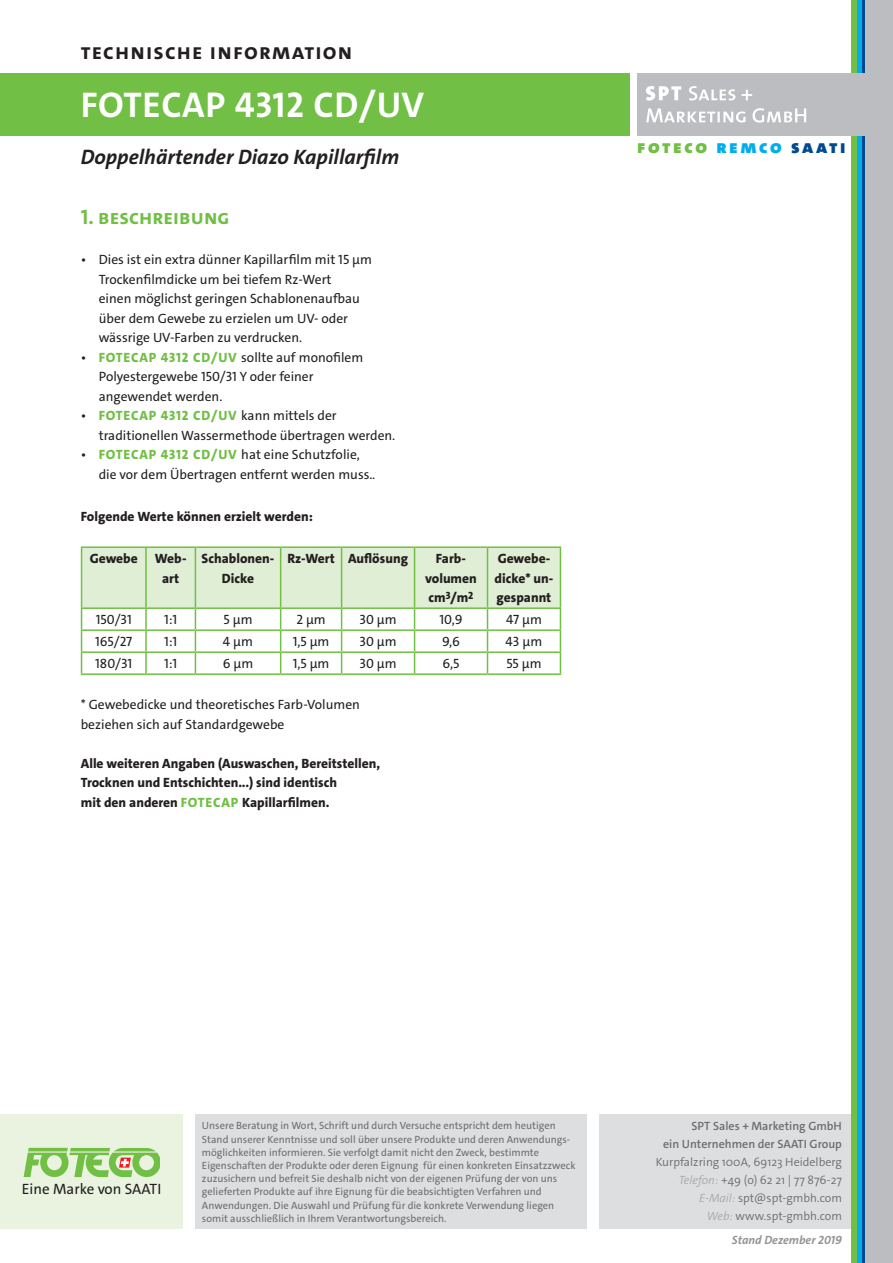
<style>
.page{position:relative;width:893px;height:1263px;background:#fff}
.page>*{position:absolute;margin:0;border:0;box-sizing:border-box;transform-origin:0 0}
.t1{font:700 36px "The Sans C4 s";letter-spacing:.02em;color:#fff}
.t2{font:700 22.5px "The Sans C4 s";letter-spacing:.05em;color:#231f20}
.t3{font:italic 700 21px "The Sans C4 s";color:#231f20}
.t4{font:700 21px "The Sans C4 s";color:#71bf44}
.t5{font:900 18.75px "The Sans C4 s";letter-spacing:.14em;color:#71bf44}
.t6{font:15px "The Sans C4 s";color:#231f20}
.t7{font:13.5px/19.5px "The Sans C4 s";color:#231f20}
.t8{font:800 13.5px/19.5px "The Sans C4 s";color:#231f20;text-align:center}
.t9{font:300 12px/18px "The Sans C4 s";color:#6c6d70;text-align:right}
.t10{font:600 12px/18px "The Sans C4 s";color:#6c6d70;text-align:right}
.t11{font:italic 700 12px "The Sans C4 s";color:#939598}
.t12{font:10.5px/13.2px "The Sans C4 s";color:#6c6d70}
.s1{font-weight:800;color:#71bf44}
.s2{color:#71bf44}
.s3{color:#00aeef}
.s4{color:#014990}
.s5{font-style:italic;color:#a8a9ad}
</style>
<div class="page">
<div style="left:195px;top:1114px;width:392px;height:115px;background:#dddee0"></div>
<div style="left:600px;top:1114px;width:259px;height:115px;background:#dddee0"></div>
<div style="left:0;top:73px;width:629px;height:63px;background:#71bf44"></div>
<div style="left:865px;top:0;width:28px;height:1263px;background:#bcbdc0"></div>
<svg style="left:861px;top:0;width:4px;height:1263px;background:#0062a7"></svg>
<div style="left:856px;top:0;width:5px;height:1263px;background:#00aeef"></div>
<div style="left:851px;top:0;width:5px;height:1263px;background:#71bf44"></div>
<div style="left:637px;top:73px;width:231px;height:63px;background:#bcbdc0"></div>
<svg style="left:646px;top:108px;width:160px;height:15px"></svg>
<svg style="left:646px;top:86px;width:106px;height:15px"></svg>
<div style="left:0;top:1114px;width:183px;height:115px;background:#e9f3e0"></div>
<svg style="left:24px;top:1148px;width:136px;height:29px"></svg>
<hr style="left:81px;top:546px;width:65px;height:2px;background:#71bf44">
<hr style="left:146px;top:546px;width:49px;height:2px;background:#71bf44">
<hr style="left:195px;top:546px;width:86px;height:2px;background:#71bf44">
<hr style="left:281px;top:546px;width:61px;height:2px;background:#71bf44">
<hr style="left:342px;top:546px;width:73px;height:2px;background:#71bf44">
<hr style="left:415px;top:546px;width:72px;height:2px;background:#71bf44">
<hr style="left:487px;top:546px;width:74px;height:2px;background:#71bf44">
<svg style="left:81px;top:547px;width:480px;height:126px"></svg>
<hr style="left:81px;top:673px;width:65px;height:2px;background:#71bf44">
<hr style="left:146px;top:673px;width:49px;height:2px;background:#71bf44">
<hr style="left:195px;top:673px;width:86px;height:2px;background:#71bf44">
<hr style="left:281px;top:673px;width:61px;height:2px;background:#71bf44">
<hr style="left:342px;top:673px;width:73px;height:2px;background:#71bf44">
<hr style="left:415px;top:673px;width:72px;height:2px;background:#71bf44">
<hr style="left:487px;top:673px;width:74px;height:2px;background:#71bf44">
<h2 class="t2" style="left:81px;top:37px;width:273px">technische information</h2>
<h1 class="t1" style="left:81px;top:82px;width:345px">FOTECAP 4312 CD/UV</h1>
<h3 class="t3" style="left:81px;top:144px;width:320px">Doppelhärtender Diazo Kapillarfilm</h3>
<h3 class="t4" style="left:81px;top:203px;width:150px">1. beschreibung</h3>
<p class="t7" style="left:99px;top:250px;width:275px;text-indent:-18px">• Dies ist ein extra dünner Kapillarfilm mit 15 µm Trockenfilmdicke um bei tiefem Rz-Wert<br>einen möglichst geringen Schablonenaufbau über dem Gewebe zu erzielen um UV- oder wässrige UV-Farben zu verdrucken.</p>
<p class="t7" style="left:99px;top:348px;width:266px;text-indent:-18px">• <span class="s1">FOTECAP 4312 CD/UV</span> sollte auf monofilem<br>Polyestergewebe 150/31 Y oder feiner angewendet werden.</p>
<p class="t7" style="left:99px;top:406px;width:298px;text-indent:-18px">• <span class="s1">FOTECAP 4312 CD/UV</span> kann mittels der traditionellen Wassermethode übertragen werden.</p>
<p class="t7" style="left:99px;top:445px;width:278px;text-indent:-18px">• <span class="s1">FOTECAP 4312 CD/UV</span> hat eine Schutzfolie, die vor dem Übertragen entfernt werden muss..</p>
<p class="t8" style="left:81px;top:507px;width:234px">Folgende Werte können erzielt werden:</p>
<p class="t8" style="left:90px;top:549px;width:50px">Gewebe</p>
<p class="t8" style="left:155px;top:549px;width:33px">Web&shy;art</p>
<p class="t8" style="left:202px;top:549px;width:74px">Schablonen-<br>Dicke</p>
<p class="t8" style="left:287px;top:549px;width:122px">Rz-Wert Auflösung</p>
<p class="t8" style="left:425px;top:549px;width:53px">Farb&shy;volumen cm<sup>3</sup>/m<sup>2</sup></p>
<p class="t8" style="left:495px;top:549px;width:60px;text-align:left">Gewebe&shy;dicke* un&shy;gespannt</p>
<p class="t7" style="left:96px;top:610px;width:37px">150/31</p>
<p class="t7" style="left:164px;top:610px;width:15px">1:1</p>
<p class="t7" style="left:224px;top:610px;width:30px">5 µm</p>
<p class="t7" style="left:296px;top:610px;width:31px">2 µm</p>
<p class="t7" style="left:359px;top:610px;width:39px">30 µm</p>
<p class="t7" style="left:439px;top:610px;width:25px">10,9</p>
<p class="t7" style="left:506px;top:610px;width:37px">47 µm</p>
<p class="t7" style="left:95px;top:632px;width:39px">165/27</p>
<p class="t7" style="left:164px;top:632px;width:15px">1:1</p>
<p class="t7" style="left:223px;top:632px;width:32px">4 µm</p>
<p class="t7" style="left:293px;top:632px;width:38px">1,5 µm</p>
<p class="t7" style="left:359px;top:632px;width:39px">30 µm</p>
<p class="t7" style="left:442px;top:632px;width:20px">9,6</p>
<p class="t7" style="left:506px;top:632px;width:38px">43 µm</p>
<p class="t7" style="left:95px;top:654px;width:39px">180/31</p>
<p class="t7" style="left:164px;top:654px;width:15px">1:1</p>
<p class="t7" style="left:223px;top:654px;width:32px">6 µm</p>
<p class="t7" style="left:293px;top:654px;width:38px">1,5 µm</p>
<p class="t7" style="left:359px;top:654px;width:39px">30 µm</p>
<p class="t7" style="left:442px;top:654px;width:18px">6,5</p>
<p class="t7" style="left:506px;top:654px;width:37px">55 µm</p>
<p class="t7" style="left:81px;top:695px;width:281px">* Gewebedicke und theoretisches Farb-Volumen beziehen sich auf Standardgewebe</p>
<p class="t8" style="left:81px;top:754px;width:301px;text-align:left">Alle weiteren Angaben (Auswaschen, Bereitstellen,<br>Trocknen und Entschichten...) sind identisch<br>mit den anderen <span class="s2">FOTECAP</span> Kapillarfilmen.</p>
<h3 class="t5" style="left:637px;top:135px;width:210px">foteco <span class="s3">remco</span> <span class="s4">saati</span></h3>
<p class="t6" style="left:22px;top:1179px;width:141px">Eine Marke von SAATI</p>
<p class="t12" style="left:202px;top:1119px;width:375px">Unsere Beratung in Wort, Schrift und durch Versuche entspricht dem heutigen Stand unserer Kenntnisse und soll über unsere Produkte und deren Anwendungs&shy;möglichkeiten informieren. Sie verfolgt damit nicht den Zweck, bestimmte Eigenschaften der Produkte oder deren Eignung für einen konkreten Einsatzzweck zuzusichern und befreit Sie deshalb nicht von der eigenen Prüfung der von uns gelieferten Produkte auf ihre Eignung für die beabsichtigten Verfahren und Anwendungen. Die Auswahl und Prüfung für die konkrete Verwendung liegen somit ausschließlich in Ihrem Verantwortungsbereich.</p>
<p class="t10" style="left:663px;top:1117px;width:180px">SPT Sales + Marketing GmbH<br>ein Unternehmen der SAATI Group</p>
<p class="t9" style="left:656px;top:1153px;width:188px">Kurpfalzring 100A, 69123 Heidelberg<br><span class="s5">Telefon:</span> +49 (o) 62 21 | 77 876-27<br><span class="s5">E-Mail:</span> spt@spt-gmbh.com<br><span class="s5">Web:</span> www.spt-gmbh.com</p>
<p class="t11" style="left:732px;top:1232px;width:112px">Stand Dezember 2019</p>
</div>
